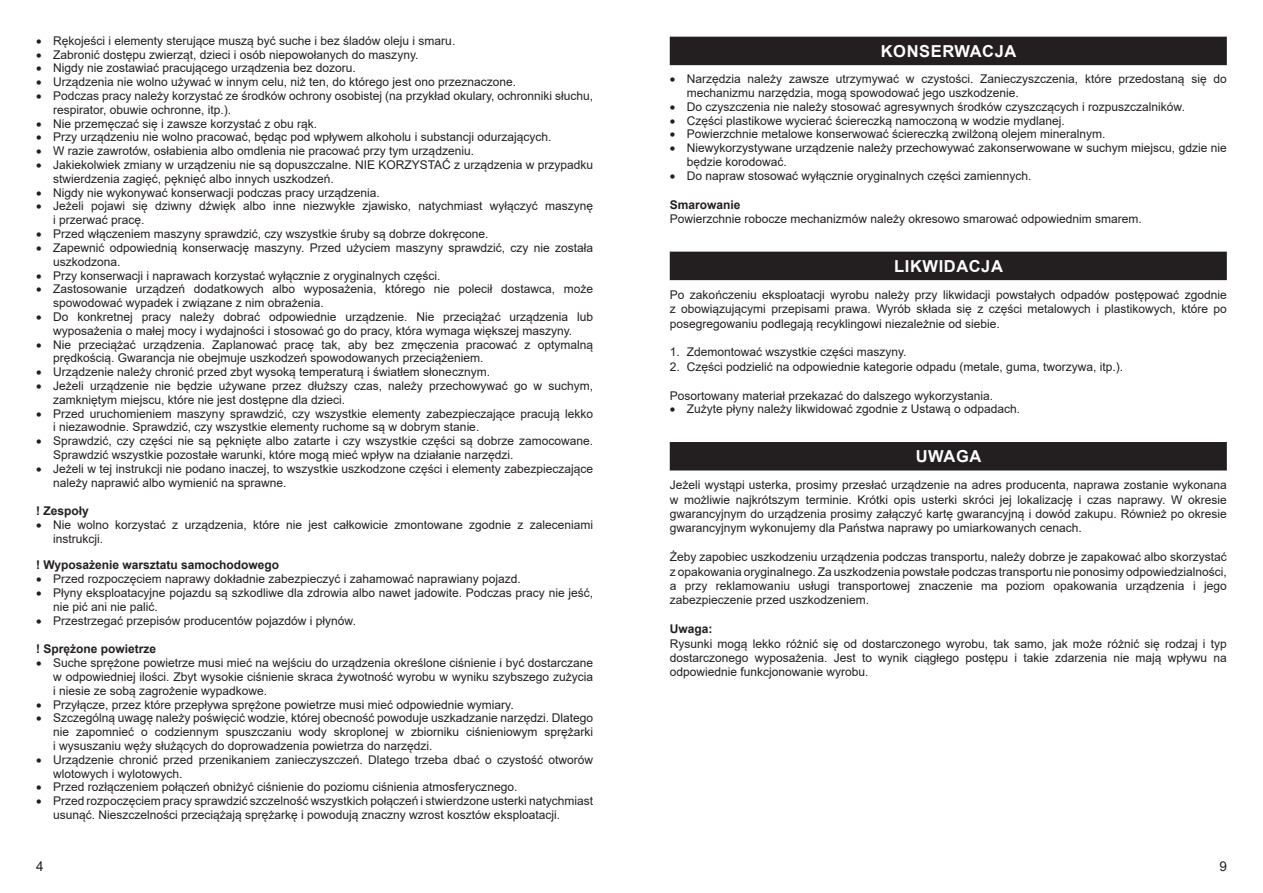
<style>
.page{position:relative;width:1263px;height:893px;background:#fff}
.page>*{position:absolute;margin:0;border:0;box-sizing:border-box;transform-origin:0 0}
.t1{font:700 16.5px "Arial";letter-spacing:.035em;color:#fff}
.t2{font:13.5px "Arial";color:#231f20}
.t3{font:12px/13.8px "Arial";color:#231f20}
.t4{font:700 12px "Arial";color:#231f20}
</style>
<div class="page">
<div style="left:670px;top:37px;width:557px;height:28px;background:#231f20"></div>
<div style="left:670px;top:252px;width:557px;height:28px;background:#231f20"></div>
<div style="left:670px;top:442px;width:557px;height:28px;background:#231f20"></div>
<p class="t3" style="left:36px;top:34px;width:421px">• Rękojeści i elementy sterujące muszą być suche i bez śladów oleju i smaru.</p>
<p class="t3" style="left:36px;top:47px;width:384px">• Zabronić dostępu zwierząt, dzieci i osób niepowołanych do maszyny.</p>
<p class="t3" style="left:36px;top:61px;width:321px">• Nigdy nie zostawiać pracującego urządzenia bez dozoru.</p>
<p class="t3" style="left:36px;top:75px;width:481px">• Urządzenia nie wolno używać w innym celu, niż ten, do którego jest ono przeznaczone.</p>
<p class="t3" style="left:53px;top:89px;width:541px;text-indent:-17px">• Podczas pracy należy korzystać ze środków ochrony osobistej (na przykład okulary, ochronniki słuchu, respirator, obuwie ochronne, itp.).</p>
<p class="t3" style="left:36px;top:116px;width:283px">• Nie przemęczać się i zawsze korzystać z obu rąk.</p>
<p class="t3" style="left:36px;top:130px;width:517px">• Przy urządzeniu nie wolno pracować, będąc pod wpływem alkoholu i substancji odurzających.</p>
<p class="t3" style="left:36px;top:144px;width:439px">• W razie zawrotów, osłabienia albo omdlenia nie pracować przy tym urządzeniu.</p>
<p class="t3" style="left:53px;top:158px;width:541px;text-indent:-17px">• Jakiekolwiek zmiany w urządzeniu nie są dopuszczalne. NIE KORZYSTAĆ z urządzenia w przypadku stwierdzenia zagięć, pęknięć albo innych uszkodzeń.</p>
<p class="t3" style="left:36px;top:185px;width:345px">• Nigdy nie wykonywać konserwacji podczas pracy urządzenia.</p>
<p class="t3" style="left:53px;top:199px;width:541px;text-indent:-17px">• Jeżeli pojawi się dziwny dźwięk albo inne niezwykłe zjawisko, natychmiast wyłączyć maszynę i przerwać pracę.</p>
<p class="t3" style="left:36px;top:227px;width:454px">• Przed włączeniem maszyny sprawdzić, czy wszystkie śruby są dobrze dokręcone.</p>
<p class="t3" style="left:53px;top:241px;width:541px;text-indent:-17px">• Zapewnić odpowiednią konserwację maszyny. Przed użyciem maszyny sprawdzić, czy nie została uszkodzona.</p>
<p class="t3" style="left:36px;top:268px;width:406px">• Przy konserwacji i naprawach korzystać wyłącznie z oryginalnych części.</p>
<p class="t3" style="left:53px;top:282px;width:541px;text-indent:-17px">• Zastosowanie urządzeń dodatkowych albo wyposażenia, którego nie polecił dostawca, może spowodować wypadek i związane z nim obrażenia.</p>
<p class="t3" style="left:36px;top:310px;width:558px;text-align:center">• Do konkretnej pracy należy dobrać odpowiednie urządzenie. Nie przeciążać urządzenia lub wyposażenia o małej mocy i wydajności i stosować go do pracy, która wymaga większej maszyny.</p>
<p class="t3" style="left:53px;top:337px;width:541px;text-indent:-17px">• Nie przeciążać urządzenia. Zaplanować pracę tak, aby bez zmęczenia pracować z optymalną prędkością. Gwarancja nie obejmuje uszkodzeń spowodowanych przeciążeniem.</p>
<p class="t3" style="left:36px;top:365px;width:455px">• Urządzenie należy chronić przed zbyt wysoką temperaturą i światłem słonecznym.</p>
<p class="t3" style="left:53px;top:379px;width:542px;text-indent:-17px">• Jeżeli urządzenie nie będzie używane przez dłuższy czas, należy przechowywać go w suchym, zamkniętym miejscu, które nie jest dostępne dla dzieci.</p>
<p class="t3" style="left:53px;top:406px;width:541px;text-indent:-17px">• Przed uruchomieniem maszyny sprawdzić, czy wszystkie elementy zabezpieczające pracują lekko i niezawodnie. Sprawdzić, czy wszystkie elementy ruchome są w dobrym stanie.</p>
<p class="t3" style="left:53px;top:434px;width:541px;text-indent:-17px">• Sprawdzić, czy części nie są pęknięte albo zatarte i czy wszystkie części są dobrze zamocowane.<br>Sprawdzić wszystkie pozostałe warunki, które mogą mieć wpływ na działanie narzędzi.</p>
<p class="t3" style="left:53px;top:461px;width:541px;text-indent:-17px">• Jeżeli w tej instrukcji nie podano inaczej, to wszystkie uszkodzone części i elementy zabezpieczające należy naprawić albo wymienić na sprawne.</p>
<p class="t4" style="left:36px;top:503px;width:54px">! Zespoły</p>
<p class="t3" style="left:53px;top:518px;width:541px;text-indent:-17px">• Nie wolno korzystać z urządzenia, które nie jest całkowicie zmontowane zgodnie z zaleceniami instrukcji.</p>
<p class="t4" style="left:36px;top:557px;width:245px">! Wyposażenie warsztatu samochodowego</p>
<p class="t3" style="left:36px;top:572px;width:486px">• Przed rozpoczęciem naprawy dokładnie zabezpieczyć i zahamować naprawiany pojazd.</p>
<p class="t3" style="left:53px;top:586px;width:541px;text-indent:-17px">• Płyny eksploatacyjne pojazdu są szkodliwe dla zdrowia albo nawet jadowite. Podczas pracy nie jeść, nie pić ani nie palić.</p>
<p class="t3" style="left:36px;top:613px;width:321px">• Przestrzegać przepisów producentów pojazdów i płynów.</p>
<p class="t4" style="left:36px;top:641px;width:122px">! Sprężone powietrze</p>
<p class="t3" style="left:53px;top:656px;width:541px;text-align:justify;text-indent:-17px">• Suche sprężone powietrze musi mieć na wejściu do urządzenia określone ciśnienie i być dostarczane w odpowiedniej ilości. Zbyt wysokie ciśnienie skraca żywotność wyrobu w wyniku szybszego zużycia i niesie ze sobą zagrożenie wypadkowe.</p>
<p class="t3" style="left:36px;top:697px;width:479px">• Przyłącze, przez które przepływa sprężone powietrze musi mieć odpowiednie wymiary.</p>
<p class="t3" style="left:53px;top:711px;width:541px;text-align:justify;text-indent:-17px">• Szczególną uwagę należy poświęcić wodzie, której obecność powoduje uszkadzanie narzędzi. Dlatego nie zapomnieć o codziennym spuszczaniu wody skroplonej w zbiorniku ciśnieniowym sprężarki i wysuszaniu węży służących do doprowadzenia powietrza do narzędzi.</p>
<p class="t3" style="left:53px;top:752px;width:541px;text-indent:-17px">• Urządzenie chronić przed przenikaniem zanieczyszczeń. Dlatego trzeba dbać o czystość otworów wlotowych i wylotowych.</p>
<p class="t3" style="left:36px;top:780px;width:483px">• Przed rozłączeniem połączeń obniżyć ciśnienie do poziomu ciśnienia atmosferycznego.</p>
<p class="t3" style="left:53px;top:794px;width:541px;text-indent:-17px">• Przed rozpoczęciem pracy sprawdzić szczelność wszystkich połączeń i stwierdzone usterki natychmiast usunąć. Nieszczelności przeciążają sprężarkę i powodują znaczny wzrost kosztów eksploatacji.</p>
<p class="t2" style="left:36px;top:857px;width:9px">4</p>
<h1 class="t1" style="left:881px;top:39px;width:137px">KONSERWACJA</h1>
<p class="t3" style="left:687px;top:72px;width:541px;text-indent:-17px">• Narzędzia należy zawsze utrzymywać w czystości. Zanieczyszczenia, które przedostaną się do mechanizmu narzędzia, mogą spowodować jego uszkodzenie.</p>
<p class="t3" style="left:670px;top:100px;width:517px">• Do czyszczenia nie należy stosować agresywnych środków czyszczących i rozpuszczalników.</p>
<p class="t3" style="left:670px;top:113px;width:397px">• Części plastikowe wycierać ściereczką namoczoną w wodzie mydlanej.</p>
<p class="t3" style="left:670px;top:127px;width:437px">• Powierzchnie metalowe konserwować ściereczką zwilżoną olejem mineralnym.</p>
<p class="t3" style="left:687px;top:141px;width:541px;text-indent:-17px">• Niewykorzystywane urządzenie należy przechowywać zakonserwowane w suchym miejscu, gdzie nie będzie korodować.</p>
<p class="t3" style="left:670px;top:169px;width:363px">• Do napraw stosować wyłącznie oryginalnych części zamiennych.</p>
<p class="t4" style="left:670px;top:196px;width:72px">Smarowanie</p>
<p class="t3" style="left:670px;top:212px;width:474px">Powierzchnie robocze mechanizmów należy okresowo smarować odpowiednim smarem.</p>
<h1 class="t1" style="left:894px;top:254px;width:110px">LIKWIDACJA</h1>
<p class="t3" style="left:670px;top:287px;width:559px;line-height:14.4px;text-align:justify">Po zakończeniu eksploatacji wyrobu należy przy likwidacji powstałych odpadów postępować zgodnie z obowiązującymi przepisami prawa. Wyrób składa się z części metalowych i plastikowych, które po posegregowaniu podlegają recyklingowi niezależnie od siebie.</p>
<p class="t3" style="left:670px;top:345px;width:238px">1. Zdemontować wszystkie części maszyny.</p>
<p class="t3" style="left:670px;top:360px;width:455px">2. Części podzielić na odpowiednie kategorie odpadu (metale, guma, tworzywa, itp.).</p>
<p class="t3" style="left:670px;top:388px;width:325px">Posortowany materiał przekazać do dalszego wykorzystania.</p>
<p class="t3" style="left:670px;top:402px;width:352px">• Zużyte płyny należy likwidować zgodnie z Ustawą o odpadach.</p>
<h1 class="t1" style="left:916px;top:445px;width:67px">UWAGA</h1>
<p class="t3" style="left:670px;top:478px;width:559px;line-height:14.4px;text-align:justify">Jeżeli wystąpi usterka, prosimy przesłać urządzenie na adres producenta, naprawa zostanie wykonana w możliwie najkrótszym terminie. Krótki opis usterki skróci jej lokalizację i czas naprawy. W okresie gwarancyjnym do urządzenia prosimy załączyć kartę gwarancyjną i dowód zakupu. Również po okresie gwarancyjnym wykonujemy dla Państwa naprawy po umiarkowanych cenach.</p>
<p class="t3" style="left:670px;top:550px;width:559px;line-height:14.4px;text-align:justify">Żeby zapobiec uszkodzeniu urządzenia podczas transportu, należy dobrze je zapakować albo skorzystać z opakowania oryginalnego. Za uszkodzenia powstałe podczas transportu nie ponosimy odpowiedzialności, a przy reklamowaniu usługi transportowej znaczenie ma poziom opakowania urządzenia i jego zabezpieczenie przed uszkodzeniem.</p>
<p class="t4" style="left:670px;top:620px;width:44px">Uwaga:</p>
<p class="t3" style="left:670px;top:636px;width:559px;line-height:14.4px;text-align:justify">Rysunki mogą lekko różnić się od dostarczonego wyrobu, tak samo, jak może różnić się rodzaj i typ dostarczonego wyposażenia. Jest to wynik ciągłego postępu i takie zdarzenia nie mają wpływu na odpowiednie funkcjonowanie wyrobu.</p>
<p class="t2" style="left:1219px;top:857px;width:9px">9</p>
</div>
